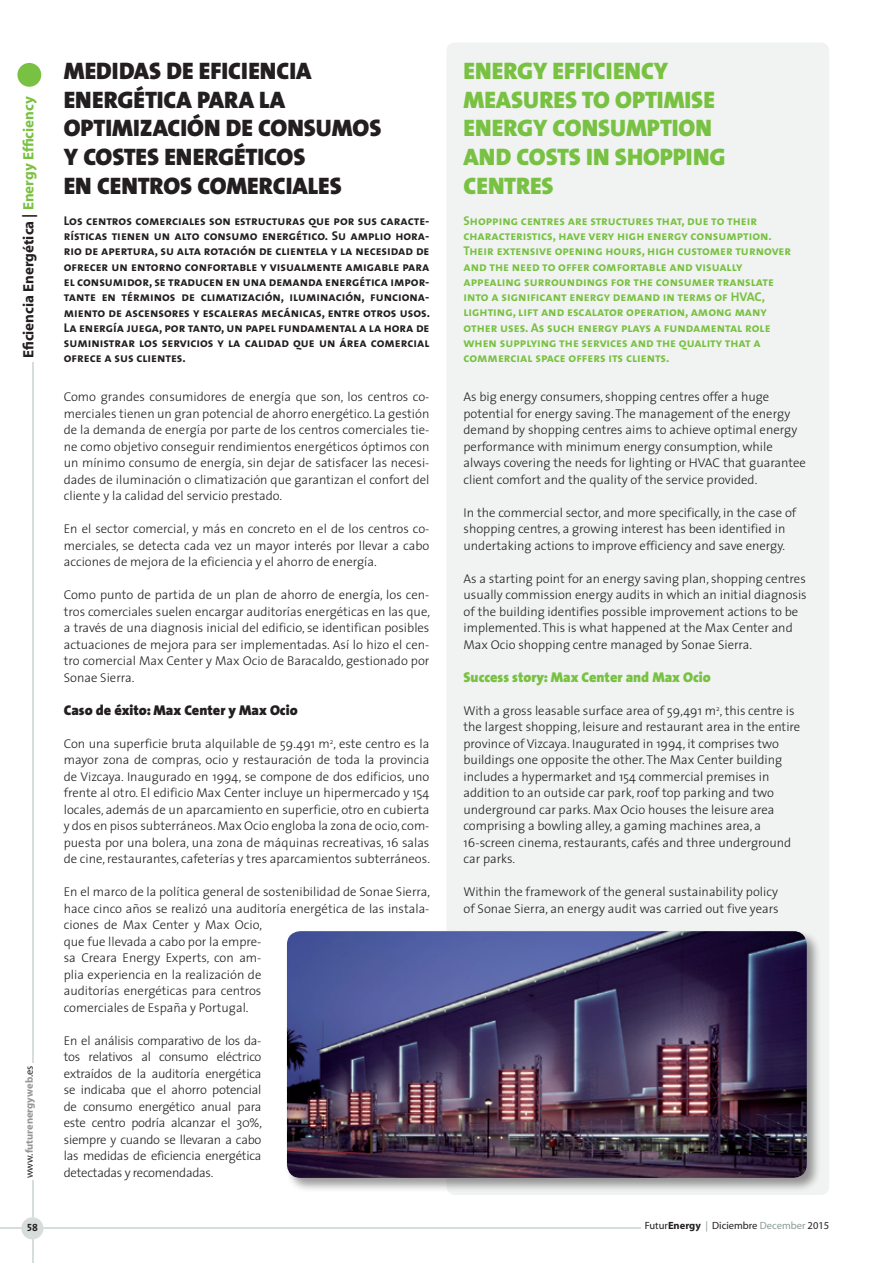
<style>
.page{position:relative;width:893px;height:1263px;background:#fff}
.page>*{position:absolute;margin:0;border:0;box-sizing:border-box;transform-origin:0 0}
.Titular_Grande{font:24px/28.8px "The Sans Black Caps";color:#231f20}
.Titular_Grande-2{font:24px/28.8px "The Sans Black Caps";color:#79c142}
.t1{font:700 15px "Myriad";color:#231f20}
.Ladillo_Texto{font:900 14.25px "The Sans";color:#79c142}
.Ladilli_texto_españo{font:900 14.25px "The Sans";color:#231f20}
.Texto{font:300 12.75px/16.5px "The Sans";color:#231f20;text-align:justify}
.Texto_ingles{font:300 12.75px/16.5px "The Sans";color:#231f20}
.Titular_Grande-3{font:12.75px/15.3px "The Sans Bold Caps";color:#231f20;text-align:justify}
.Titular_Grande-4{font:12.75px/15.3px "The Sans Bold Caps";color:#79c142}
.t2{font:10.5px "Myriad";color:#231f20}
.t3{font:700 10.5px "Myriad";color:#939598}
.t4{font:10.5px "The Sans Bold Caps";color:#231f20}
.s1{color:#79c142}
.s2{font-weight:400;color:#231f20}
.s3{font-weight:700}
.s4{color:#8b9b92}
</style>
<div class="page">
<div style="left:446px;top:43px;width:383px;height:1152px;background:#f0f3f2;border-radius:9px"></div>
<div style="left:285px;top:929px;width:536px;height:263px;background:#231f20;opacity:.46"></div>
<img style="left:287px;top:931px;width:520px;height:247px">
<hr style="left:32px;top:362px;width:1px;height:700px;background:#d7ddda">
<div style="left:17px;top:63px;width:24px;height:24px;background:#79c142;border-radius:50%"></div>
<hr style="left:0;top:1228px;width:641px;height:1px;background:#d7ddda">
<hr style="left:32px;top:1180px;width:1px;height:83px;background:#d7ddda">
<div style="left:21px;top:1217px;width:22px;height:22px;background:#d7ddda;border-radius:50%"></div>
<p class="t1" style="left:21px;top:358px;width:264px;rotate:-90deg">Eficiencia Energética | <span class="s1">Energy Efficiency</span></p>
<p class="t3" style="left:24px;top:1178px;width:114px;rotate:-90deg"><span class="s2">www.</span>futurenergyweb<span class="s2">.es</span></p>
<p class="Titular_Grande" style="left:64px;top:56px;width:319px">MEDIDAS DE EFICIENCIA<br>ENERGÉTICA PARA LA<br>OPTIMIZACIÓN DE CONSUMOS</p>
<p class="Titular_Grande" style="left:64px;top:142px;width:243px">Y COSTES ENERGÉTICOS</p>
<p class="Titular_Grande" style="left:64px;top:171px;width:279px">EN CENTROS COMERCIALES</p>
<p class="Titular_Grande-3" style="left:64px;top:212px;width:368px">Los centros comerciales son estructuras que por sus caracte&shy;rísticas tienen un alto consumo energético. Su amplio hora&shy;rio de apertura, su alta rotación de clientela y la necesidad de ofrecer un entorno confortable y visualmente amigable para el consumidor, se traducen en una demanda energética impor&shy;tante en términos de climatización, iluminación, funciona&shy;miento de ascensores y escaleras mecánicas, entre otros usos.<br>La energía juega, por tanto, un papel fundamental a la hora de suministrar los servicios y la calidad que un área comercial ofrece a sus clientes.</p>
<p class="Texto" style="left:64px;top:388px;width:367px">Como grandes consumidores de energía que son, los centros co&shy;merciales tienen un gran potencial de ahorro energético. La gestión de la demanda de energía por parte de los centros comerciales tie&shy;ne como objetivo conseguir rendimientos energéticos óptimos con un mínimo consumo de energía, sin dejar de satisfacer las necesi&shy;dades de iluminación o climatización que garantizan el confort del cliente y la calidad del servicio prestado.</p>
<p class="Texto" style="left:64px;top:520px;width:367px">En el sector comercial, y más en concreto en el de los centros co&shy;merciales, se detecta cada vez un mayor interés por llevar a cabo acciones de mejora de la eficiencia y el ahorro de energía.</p>
<p class="Texto" style="left:64px;top:586px;width:368px">Como punto de partida de un plan de ahorro de energía, los cen&shy;tros comerciales suelen encargar auditorías energéticas en las que, a través de una diagnosis inicial del edificio, se identifican posibles actuaciones de mejora para ser implementadas. Así lo hizo el cen&shy;tro comercial Max Center y Max Ocio de Baracaldo, gestionado por Sonae Sierra.</p>
<p class="Ladilli_texto_españo" style="left:64px;top:698px;width:235px">Caso de éxito: Max Center y Max Ocio</p>
<p class="Texto" style="left:64px;top:735px;width:368px">Con una superficie bruta alquilable de 59.491 m<sup>2</sup>, este centro es la mayor zona de compras, ocio y restauración de toda la provincia de Vizcaya. Inaugurado en 1994, se compone de dos edificios, uno frente al otro. El edificio Max Center incluye un hipermercado y 154 locales, además de un aparcamiento en superficie, otro en cubierta y dos en pisos subterráneos. Max Ocio engloba la zona de ocio, com&shy;puesta por una bolera, una zona de máquinas recreativas, 16 salas de cine, restaurantes, cafeterías y tres aparcamientos subterráneos.</p>
<p class="Texto" style="left:64px;top:883px;width:368px;text-align:left">En el marco de la política general de sostenibilidad de Sonae Sierra, hace cinco años se realizó una auditoría energética de las instala&shy;ciones de Max Center y Max Ocio,<br>que fue llevada a cabo por la empre-<br>sa Creara Energy Experts, con am-<br>plia experiencia en la realización de<br>auditorías energéticas para centros<br>comerciales de España y Portugal.</p>
<p class="Texto" style="left:64px;top:1032px;width:200px">En el análisis comparativo de los da&shy;tos relativos al consumo eléctrico extraídos de la auditoría energética se indicaba que el ahorro potencial de consumo energético anual para este centro podría alcanzar el 30%, siempre y cuando se llevaran a cabo las medidas de eficiencia energética detectadas y recomendadas.</p>
<p class="Titular_Grande-2" style="left:463px;top:56px;width:264px">ENERGY EFFICIENCY<br>MEASURES TO OPTIMISE<br>ENERGY CONSUMPTION<br>AND COSTS IN SHOPPING<br>CENTRES</p>
<p class="Titular_Grande-4" style="left:463px;top:212px;width:329px">Shopping centres are structures that, due to their characteristics, have very high energy consumption.<br>Their extensive opening hours, high customer turnover and the need to offer comfortable and visually appealing surroundings for the consumer translate into a significant energy demand in terms of HVAC, lighting, lift and escalator operation, among many other uses. As such energy plays a fundamental role when supplying the services and the quality that a commercial space offers its clients.</p>
<p class="Texto_ingles" style="left:463px;top:388px;width:344px">As big energy consumers, shopping centres offer a huge potential for energy saving. The management of the energy demand by shopping centres aims to achieve optimal energy performance with minimum energy consumption, while always covering the needs for lighting or HVAC that guarantee client comfort and the quality of the service provided.</p>
<p class="Texto_ingles" style="left:463px;top:504px;width:334px">In the commercial sector, and more specifically, in the case of shopping centres, a growing interest has been identified in undertaking actions to improve efficiency and save energy.</p>
<p class="Texto_ingles" style="left:463px;top:570px;width:345px">As a starting point for an energy saving plan, shopping centres usually commission energy audits in which an initial diagnosis of the building identifies possible improvement actions to be implemented. This is what happened at the Max Center and Max Ocio shopping centre managed by Sonae Sierra.</p>
<p class="Ladillo_Texto" style="left:463px;top:665px;width:249px">Success story: Max Center and Max Ocio</p>
<p class="Texto_ingles" style="left:463px;top:702px;width:338px">With a gross leasable surface area of 59,491 m<sup>2</sup>, this centre is the largest shopping, leisure and restaurant area in the entire province of Vizcaya. Inaugurated in 1994, it comprises two buildings one opposite the other. The Max Center building includes a hypermarket and 154 commercial premises in addition to an outside car park, roof top parking and two underground car parks. Max Ocio houses the leisure area comprising a bowling alley, a gaming machines area, a 16-screen cinema, restaurants, cafés and three underground car parks.</p>
<p class="Texto_ingles" style="left:463px;top:883px;width:317px">Within the framework of the general sustainability policy of Sonae Sierra, an energy audit was carried out five years</p>
<p class="t4" style="left:27px;top:1219px;width:12px">58</p>
<p class="t2" style="left:645px;top:1220px;width:186px">Futur<span class="s3">Energy</span> <span class="s4">|</span> Diciembre <span class="s4">December</span> 2015</p>
</div>
